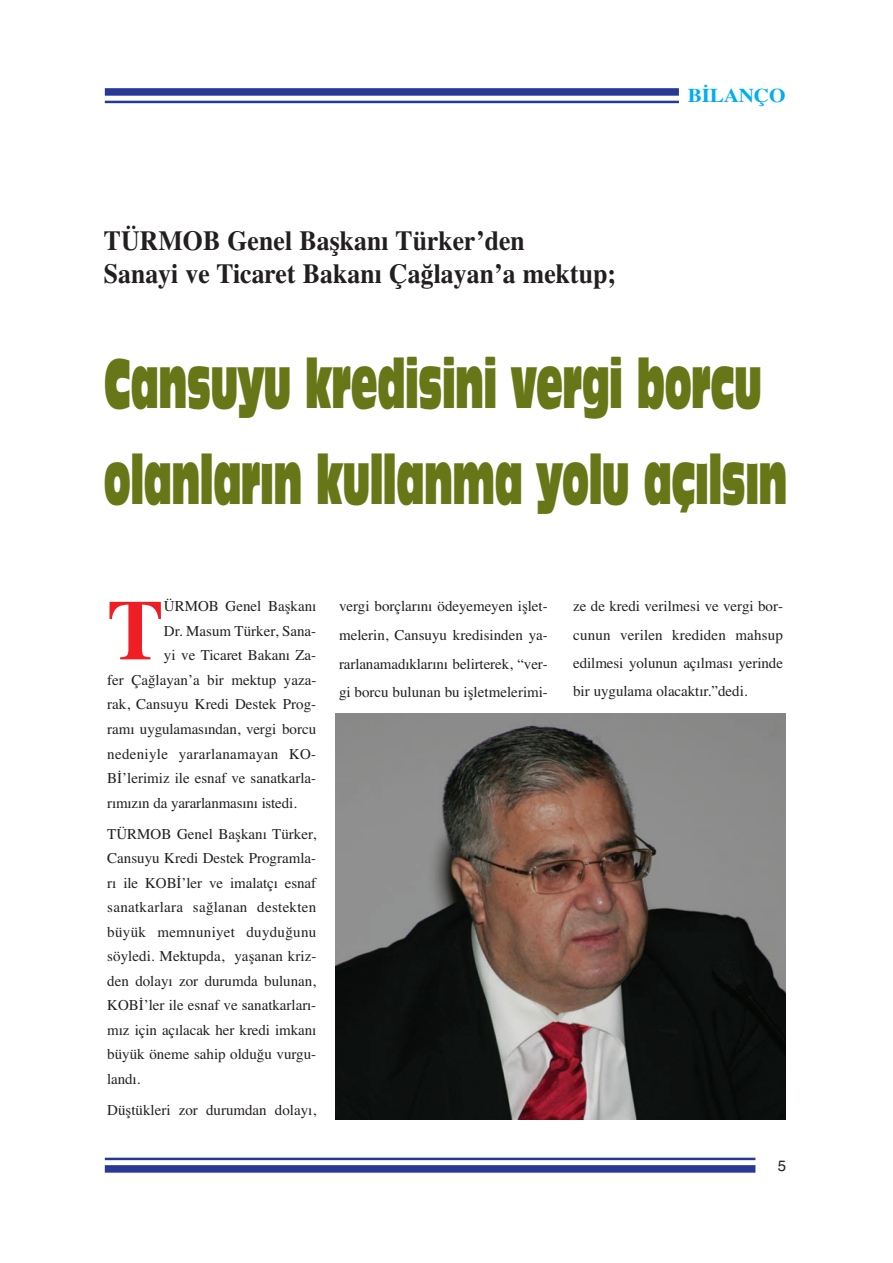
<style>
.page{position:relative;width:893px;height:1263px;background:#fff}
.page>*{position:absolute;margin:0;border:0;box-sizing:border-box;transform-origin:0 0}
.t1{font:700 85.2px "Times TU";color:#ee1e24}
.t2{font:64.95px/96.4px "Antique Olive Nord";color:#677717;scale:.44 1}
.t3{font:700 27.6px/33.2px "Times TU";color:#231f20;scale:.93 1}
.t4{font:700 19.5px "Times TU";letter-spacing:-.01em;color:#00aeef;scale:1.09 1}
.t5{font:15px/24.6px "Times TU";color:#231f20;text-align:justify}
.t6{font:15px "Times TU";letter-spacing:.02em;color:#231f20}
.t7{font:15px "Helvetica TU";color:#231f20}
</style>
<div class="page">
<hr style="left:105px;top:1158px;width:650px;height:2px;background:#273895">
<div style="left:105px;top:1165px;width:650px;height:8px;background:#273895"></div>
<div style="left:105px;top:88px;width:574px;height:8px;background:#273895"></div>
<hr style="left:105px;top:101px;width:574px;height:2px;background:#273895">
<img style="left:336px;top:713px;width:449px;height:406px">
<h3 class="t3" style="left:104px;top:223px;width:552px">TÜRMOB Genel Başkanı Türker’den<br>Sanayi ve Ticaret Bakanı Çağlayan’a mektup;</h3>
<h3 class="t4" style="left:688px;top:83px;width:91px">BİLANÇO</h3>
<h2 class="t2" style="left:104px;top:337px;width:1554px">Cansuyu kredisini vergi borcu olanlar›n kullanma yolu aç›ls›n</h2>
<h1 class="t1" style="left:107px;top:580px;width:58px">T</h1>
<p class="t5" style="left:164px;top:594px;width:154px">ÜRMOB Genel Başkanı</p>
<p class="t5" style="left:164px;top:618px;width:154px">Dr. Masum Türker, Sana-</p>
<p class="t5" style="left:164px;top:643px;width:154px">yi ve Ticaret Bakanı Za-</p>
<p class="t5" style="left:107px;top:667px;width:211px">fer Çağlayan’a bir mektup yaza-</p>
<p class="t5" style="left:107px;top:692px;width:210px">rak, Cansuyu Kredi Destek Prog-</p>
<p class="t5" style="left:107px;top:716px;width:210px">ramı uygulamasından, vergi borcu</p>
<p class="t6" style="left:107px;top:744px;width:210px">nedeniyle yararlanamayan KO-</p>
<p class="t5" style="left:107px;top:765px;width:210px">Bİ’lerimiz ile esnaf ve sanatkarla-</p>
<p class="t5" style="left:107px;top:790px;width:191px">rımızın da yararlanmasını istedi.</p>
<p class="t5" style="left:107px;top:821px;width:211px">TÜRMOB Genel Başkanı Türker, Cansuyu Kredi Destek Programla&shy;rı ile KOBİ’ler ve imalatçı esnaf sanatkarlara sağlanan destekten büyük memnuniyet duyduğunu söyledi. Mektupda, yaşanan kriz&shy;den dolayı zor durumda bulunan, KOBİ’ler ile esnaf ve sanatkarları&shy;mız için açılacak her kredi imkanı büyük öneme sahip olduğu vurgu&shy;landı.</p>
<p class="t5" style="left:107px;top:1097px;width:210px">Düştükleri zor durumdan dolayı,</p>
<p class="t5" style="left:339px;top:592px;width:210px;line-height:28.5px">vergi borçlarını ödeyemeyen işlet&shy;melerin, Cansuyu kredisinden ya&shy;rarlanamadıklarını belirterek, “ver&shy;gi borcu bulunan bu işletmelerimi-</p>
<p class="t5" style="left:573px;top:592px;width:211px;line-height:28.2px">ze de kredi verilmesi ve vergi bor&shy;cunun verilen krediden mahsup edilmesi yolunun açılması yerinde bir uygulama olacaktır.”dedi.</p>
<p class="t7" style="left:778px;top:1157px;width:10px">5</p>
</div>
